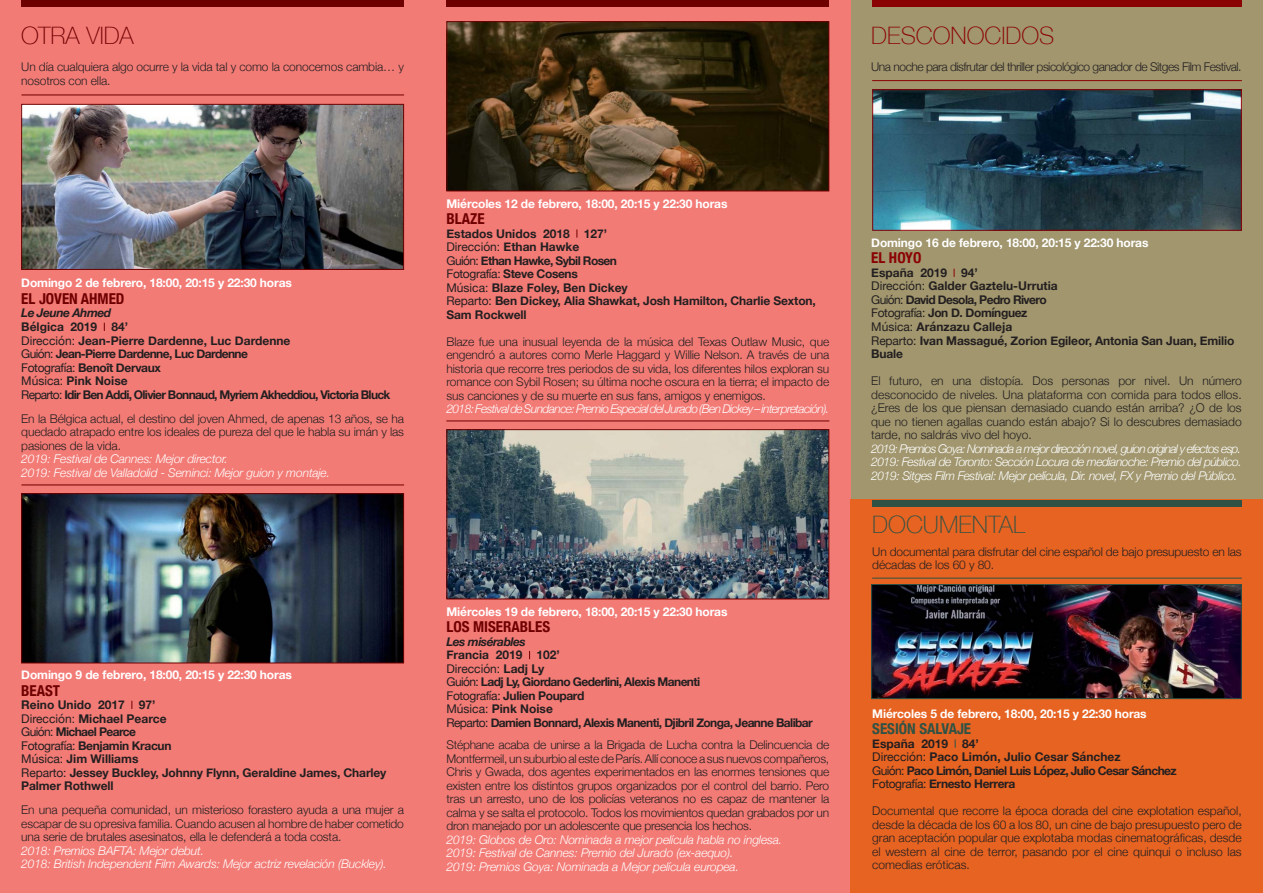
<style>
.page{position:relative;width:1263px;height:893px;background:#fff}
.page>*{position:absolute;margin:0;border:0;box-sizing:border-box;transform-origin:0 0}
.t1{font:100 24px "Helvetica Neue";color:#8b0204}
.t2{font:100 24px "Helvetica Neue";color:#305244}
.t3{font:100 24px "Helvetica Neue";color:#6f0000}
.t4{font:700 condensed 15px "Helvetica Neue";color:#6f0000}
.t5{font:700 condensed 15px "Helvetica Neue";color:#305244}
.t6{font:700 condensed 15px "Helvetica Neue";color:#8b0204}
.t7{font:300 12px/13.5px "Helvetica Neue";letter-spacing:-.01em;color:#231f20;text-align:justify}
.t8{font:700 12px/13.5px "Helvetica Neue";letter-spacing:-.01em;color:#231f20}
.t9{font:italic 300 12px/13.5px "Helvetica Neue";letter-spacing:-.01em;color:#fff}
.t10{font:700 12px/13.5px "Helvetica Neue";letter-spacing:-.05em;color:#231f20}
.t11{font:700 12px "Helvetica Neue";letter-spacing:-.01em;color:#fff}
.t12{font:700 12px/13.5px "Helvetica Neue";letter-spacing:-.03em;color:#231f20}
.t13{font:italic 300 12px "Helvetica Neue";letter-spacing:-.05em;color:#fff}
.t14{font:300 12px "Helvetica Neue";letter-spacing:-.04em;color:#231f20}
.t15{font:italic 700 12px "Helvetica Neue";letter-spacing:-.04em;color:#231f20}
.s1{font-weight:400}
</style>
<div class="page">
<div style="left:0;top:0;width:425px;height:893px;background:#f37b76"></div>
<div style="left:21px;top:0;width:383px;height:6px;background:#6f0000"></div>
<div style="left:850px;top:0;width:413px;height:893px;background:#a1966e"></div>
<div style="left:425px;top:0;width:425px;height:893px;background:#f37b76"></div>
<div style="left:446px;top:0;width:383px;height:6px;background:#6f0000"></div>
<div style="left:872px;top:0;width:370px;height:6px;background:#8b0204"></div>
<hr style="left:22px;top:95px;width:382px;height:1px;background:#6f0000">
<img style="left:448px;top:23px;width:379px;height:166px">
<div style="left:446px;top:21px;width:383px;height:170px;border:1px solid #6f0000"></div>
<img style="left:23px;top:495px;width:379px;height:166px">
<div style="left:21px;top:493px;width:383px;height:170px;border:1px solid #6f0000"></div>
<img style="left:448px;top:431px;width:379px;height:166px">
<div style="left:446px;top:429px;width:383px;height:170px;border:1px solid #6f0000"></div>
<img style="left:23px;top:106px;width:379px;height:162px">
<div style="left:21px;top:104px;width:383px;height:166px;border:1px solid #6f0000"></div>
<hr style="left:447px;top:421px;width:382px;height:1px;background:#6f0000">
<hr style="left:22px;top:485px;width:382px;height:1px;background:#6f0000">
<hr style="left:872px;top:80px;width:369px;height:1px;background:#8b0204">
<img style="left:874px;top:91px;width:366px;height:138px">
<div style="left:872px;top:89px;width:370px;height:142px;border:1px solid #8b0204"></div>
<div style="left:850px;top:500px;width:413px;height:393px;background:#e66322"></div>
<div style="left:872px;top:500px;width:370px;height:6px;background:#305244"></div>
<img style="left:873px;top:586px;width:367px;height:111px">
<div style="left:871px;top:584px;width:371px;height:115px;border:1px solid #305244"></div>
<hr style="left:872px;top:578px;width:369px;height:1px;background:#305244">
<h1 class="t3" style="left:21px;top:21px;width:114px">OTRA VIDA</h1>
<p class="t7" style="left:21px;top:60px;width:384px">Un día cualquiera algo ocurre y la vida tal y como la conocemos cambia… y nosotros con ella.</p>
<h1 class="t1" style="left:871px;top:21px;width:185px">DESCONOCIDOS</h1>
<p class="t14" style="left:871px;top:60px;width:372px">Una noche para disfrutar del thriller psicológico ganador de Sitges Film Festival.</p>
<p class="t11" style="left:21px;top:276px;width:272px">Domingo 2 de febrero, 18:00, 20:15 y 22:30 horas</p>
<p class="t4" style="left:21px;top:290px;width:105px">EL JOVEN AHMED</p>
<p class="t15" style="left:21px;top:306px;width:91px">Le Jeune Ahmed</p>
<p class="t10" style="left:21px;top:320px;width:371px">Bélgica 2019 84’<br><span class="s1">Dirección:</span> Jean-Pierre Dardenne, Luc Dardenne<br><span class="s1">Guión:</span> Jean-Pierre Dardenne, Luc Dardenne<br><span class="s1">Fotografía:</span> Benoît Dervaux<br><span class="s1">Música:</span> Pink Noise<br><span class="s1">Reparto:</span> Idir Ben Addi, Olivier Bonnaud, Myriem Akheddiou, Victoria Bluck</p>
<p class="t7" style="left:21px;top:411px;width:384px">En la Bélgica actual, el destino del joven Ahmed, de apenas 13 años, se ha quedado atrapado entre los ideales de pureza del que le habla su imán y las pasiones de la vida.</p>
<p class="t9" style="left:21px;top:452px;width:310px">2019: Festival de Cannes: Mejor director.<br>2019: Festival de Valladolid - Seminci: Mejor guion y montaje.</p>
<p class="t11" style="left:21px;top:667px;width:272px">Domingo 9 de febrero, 18:00, 20:15 y 22:30 horas</p>
<p class="t4" style="left:21px;top:681px;width:40px">BEAST</p>
<p class="t8" style="left:21px;top:698px;width:367px">Reino Unido 2017 97’<br><span class="s1">Dirección:</span> Michael Pearce<br><span class="s1">Guión:</span> Michael Pearce<br><span class="s1">Fotografía:</span> Benjamin Kracun<br><span class="s1">Música:</span> Jim Williams<br><span class="s1">Reparto:</span> Jessey Buckley, Johnny Flynn, Geraldine James, Charley<br>Palmer Rothwell</p>
<p class="t7" style="left:21px;top:803px;width:384px">En una pequeña comunidad, un misterioso forastero ayuda a una mujer a escapar de su opresiva familia. Cuando acusen al hombre de haber cometido una serie de brutales asesinatos, ella le defenderá a toda costa.</p>
<p class="t9" style="left:21px;top:843px;width:367px">2018: Premios BAFTA: Mejor debut.<br>2018: British Independent Film Awards: Mejor actriz revelación (Buckley).</p>
<p class="t11" style="left:446px;top:196px;width:282px">Miércoles 12 de febrero, 18:00, 20:15 y 22:30 horas</p>
<p class="t4" style="left:446px;top:210px;width:40px">BLAZE</p>
<p class="t8" style="left:446px;top:226px;width:371px">Estados Unidos 2018 127’<br><span class="s1">Dirección:</span> Ethan Hawke<br><span class="s1">Guión:</span> Ethan Hawke, Sybil Rosen<br><span class="s1">Fotografía:</span> Steve Cosens<br><span class="s1">Música:</span> Blaze Foley, Ben Dickey<br><span class="s1">Reparto:</span> Ben Dickey, Alia Shawkat, Josh Hamilton, Charlie Sexton,<br>Sam Rockwell</p>
<p class="t7" style="left:446px;top:334px;width:384px">Blaze fue una inusual leyenda de la música del Texas Outlaw Music, que engendró a autores como Merle Haggard y Willie Nelson. A través de una historia que recorre tres periodos de su vida, los diferentes hilos exploran su romance con Sybil Rosen; su última noche oscura en la tierra; el impacto de sus canciones y de su muerte en sus fans, amigos y enemigos.</p>
<p class="t13" style="left:446px;top:402px;width:384px">2018: Festival de Sundance: Premio Especial del Jurado (Ben Dickey – interpretación).</p>
<p class="t11" style="left:446px;top:604px;width:282px">Miércoles 19 de febrero, 18:00, 20:15 y 22:30 horas</p>
<p class="t4" style="left:446px;top:618px;width:105px">LOS MISERABLES</p>
<p class="t15" style="left:446px;top:634px;width:81px">Les misérables</p>
<p class="t10" style="left:446px;top:648px;width:368px">Francia 2019 102’<br><span class="s1">Dirección:</span> Ladj Ly<br><span class="s1">Guión:</span> Ladj Ly, Giordano Gederlini, Alexis Manenti<br><span class="s1">Fotografía:</span> Julien Poupard<br><span class="s1">Música:</span> Pink Noise<br><span class="s1">Reparto:</span> Damien Bonnard, Alexis Manenti, Djibril Zonga, Jeanne Balibar</p>
<p class="t7" style="left:446px;top:738px;width:384px">Stéphane acaba de unirse a la Brigada de Lucha contra la Delincuencia de Montfermeil, un suburbio al este de París. Allí conoce a sus nuevos compañeros, Chris y Gwada, dos agentes experimentados en las enormes tensiones que existen entre los distintos grupos organizados por el control del barrio. Pero tras un arresto, uno de los policías veteranos no es capaz de mantener la calma y se salta el protocolo. Todos los movimientos quedan grabados por un dron manejado por un adolescente que presencia los hechos.</p>
<p class="t9" style="left:446px;top:833px;width:337px">2019: Globos de Oro: Nominada a mejor película habla no inglesa.<br>2019: Festival de Cannes: Premio del Jurado (ex-aequo).<br>2019: Premios Goya: Nominada a Mejor película europea.</p>
<p class="t11" style="left:871px;top:235px;width:279px">Domingo 16 de febrero, 18:00, 20:15 y 22:30 horas</p>
<p class="t6" style="left:871px;top:249px;width:52px">EL HOYO</p>
<p class="t8" style="left:871px;top:266px;width:365px">España 2019 94’<br><span class="s1">Dirección:</span> Galder Gaztelu-Urrutia<br><span class="s1">Guión:</span> David Desola, Pedro Rivero<br><span class="s1">Fotografía:</span> Jon D. Domínguez<br><span class="s1">Música:</span> Aránzazu Calleja<br><span class="s1">Reparto:</span> Ivan Massagué, Zorion Egileor, Antonia San Juan, Emilio<br>Buale</p>
<p class="t7" style="left:871px;top:374px;width:372px">El futuro, en una distopía. Dos personas por nivel. Un número desconocido de niveles. Una plataforma con comida para todos ellos. ¿Eres de los que piensan demasiado cuando están arriba? ¿O de los que no tienen agallas cuando están abajo? Si lo descubres demasiado tarde, no saldrás vivo del hoyo.</p>
<p class="t9" style="left:871px;top:441px;width:372px;text-align:justify">2019: Premios Goya: Nominada a mejor dirección novel, guion original y efectos esp.<br>2019: Festival de Toronto: Sección Locura de medianoche: Premio del público.<br>2019: Sitges Film Festival: Mejor película, Dir. novel, FX y Premio del Público.</p>
<h1 class="t2" style="left:872px;top:510px;width:154px">DOCUMENTAL</h1>
<p class="t7" style="left:872px;top:544px;width:371px">Un documental para disfrutar del cine español de bajo presupuesto en las décadas de los 60 y 80.</p>
<p class="t11" style="left:872px;top:706px;width:276px">Miércoles 5 de febrero, 18:00, 20:15 y 22:30 horas</p>
<p class="t5" style="left:872px;top:720px;width:100px">SESIÓN SALVAJE</p>
<p class="t12" style="left:872px;top:736px;width:306px">España 2019 84’<br><span class="s1">Dirección:</span> Paco Limón, Julio Cesar Sánchez<br><span class="s1">Guión:</span> Paco Limón, Daniel Luis López, Julio Cesar Sánchez <span class="s1">Fotografía:</span> Ernesto Herrera</p>
<p class="t7" style="left:872px;top:804px;width:371px">Documental que recorre la época dorada del cine explotation español, desde la década de los 60 a los 80, un cine de bajo presupuesto pero de gran aceptación popular que explotaba modas cinematográficas, desde el western al cine de terror, pasando por el cine quinqui o incluso las comedias eróticas.</p>
</div>
